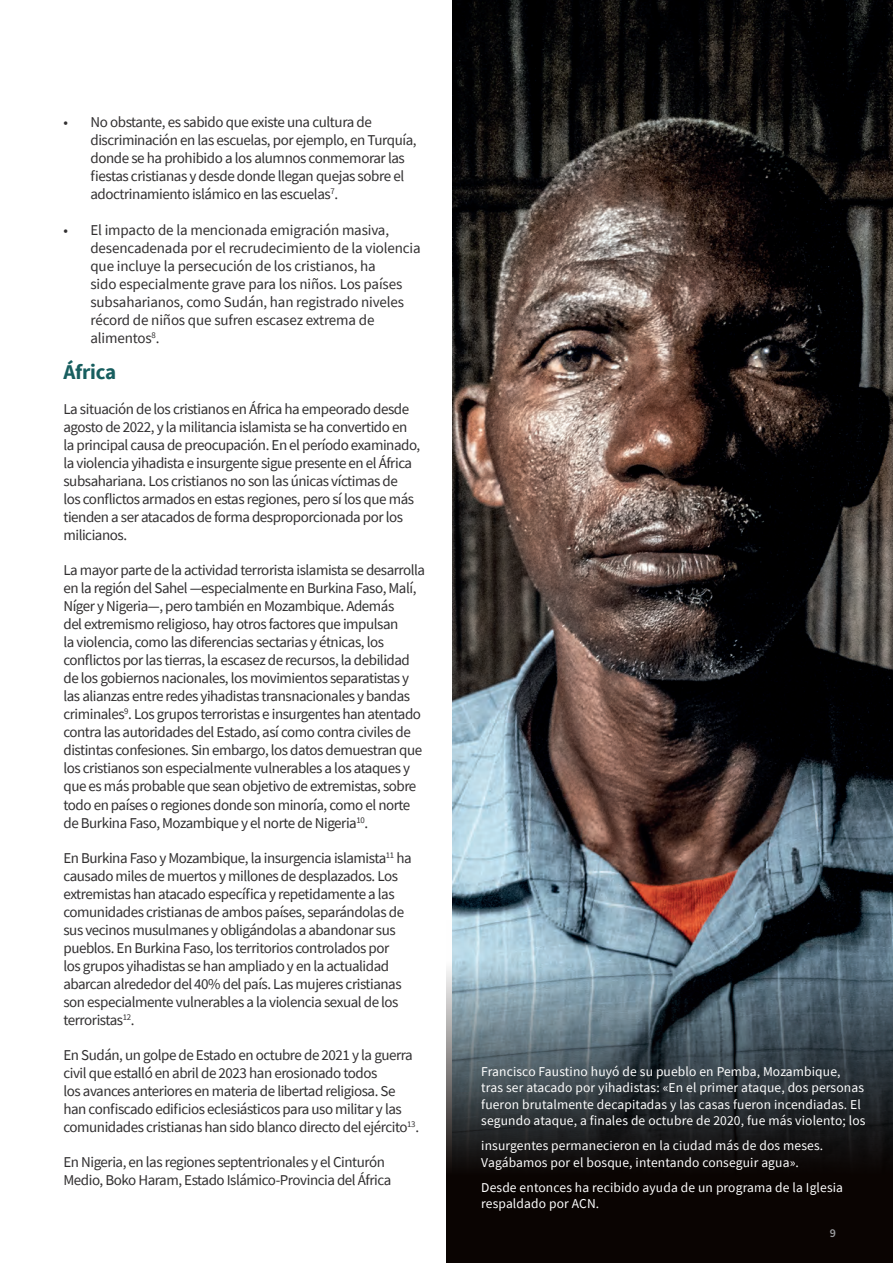
<style>
.page{position:relative;width:893px;height:1263px;background:#fff}
.page>*{position:absolute;margin:0;border:0;box-sizing:border-box;transform-origin:0 0}
.t1{font:700 21px "Source Sans Pro";letter-spacing:-.01em;color:#175e5f}
.t2{font:15px/18px "Source Sans Pro";letter-spacing:-.03em;color:#312f30}
.t3{font:15px/18px "Source Sans Pro";letter-spacing:-.01em;color:#312f30}
.t4{font:13.5px/16.5px "Source Sans Pro";letter-spacing:.01em;color:#fff}
.t5{font:600 12px "Source Sans Pro";color:#9d9fa2}
</style>
<div class="page">
<img style="left:452px;top:0;width:440px;height:920px">
<svg style="left:446px;top:920px;width:446px;height:342px;background:#373f44"></svg>
<p class="t2" style="left:90px;top:113px;width:327px;text-indent:-27px">• No obstante, es sabido que existe una cultura de discriminación en las escuelas, por ejemplo, en Turquía, donde se ha prohibido a los alumnos conmemorar las fiestas cristianas y desde donde llegan quejas sobre el adoctrinamiento islámico en las escuelas<sup>7</sup>.</p>
<p class="t3" style="left:90px;top:221px;width:331px;text-indent:-27px">• El impacto de la mencionada emigración masiva, desencadenada por el recrudecimiento de la violencia que incluye la persecución de los cristianos, ha<br>sido especialmente grave para los niños. Los países subsaharianos, como Sudán, han registrado niveles récord de niños que sufren escasez extrema de alimentos<sup>8</sup>.</p>
<h1 class="t1" style="left:63px;top:358px;width:54px">África</h1>
<p class="t2" style="left:63px;top:400px;width:358px">La situación de los cristianos en África ha empeorado desde agosto de 2022, y la militancia islamista se ha convertido en la principal causa de preocupación. En el período examinado, la violencia yihadista e insurgente sigue presente en el África subsahariana. Los cristianos no son las únicas víctimas de<br>los conflictos armados en estas regiones, pero sí los que más tienden a ser atacados de forma desproporcionada por los milicianos.</p>
<p class="t2" style="left:63px;top:561px;width:363px">La mayor parte de la actividad terrorista islamista se desarrolla en la región del Sahel —especialmente en Burkina Faso, Malí, Níger y Nigeria—, pero también en Mozambique. Además<br>del extremismo religioso, hay otros factores que impulsan<br>la violencia, como las diferencias sectarias y étnicas, los conflictos por las tierras, la escasez de recursos, la debilidad de los gobiernos nacionales, los movimientos separatistas y las alianzas entre redes yihadistas transnacionales y bandas criminales<sup>9</sup>. Los grupos terroristas e insurgentes han atentado contra las autoridades del Estado, así como contra civiles de distintas confesiones. Sin embargo, los datos demuestran que los cristianos son especialmente vulnerables a los ataques y que es más probable que sean objetivo de extremistas, sobre todo en países o regiones donde son minoría, como el norte de Burkina Faso, Mozambique y el norte de Nigeria<sup>10</sup>.</p>
<p class="t2" style="left:63px;top:848px;width:349px">En Burkina Faso y Mozambique, la insurgencia islamista<sup>11</sup> ha causado miles de muertos y millones de desplazados. Los extremistas han atacado específica y repetidamente a las comunidades cristianas de ambos países, separándolas de sus vecinos musulmanes y obligándolas a abandonar sus pueblos. En Burkina Faso, los territorios controlados por<br>los grupos yihadistas se han ampliado y en la actualidad abarcan alrededor del 40% del país. Las mujeres cristianas son especialmente vulnerables a la violencia sexual de los terroristas<sup>12</sup>.</p>
<p class="t2" style="left:63px;top:1045px;width:357px">En Sudán, un golpe de Estado en octubre de 2021 y la guerra civil que estalló en abril de 2023 han erosionado todos<br>los avances anteriores en materia de libertad religiosa. Se han confiscado edificios eclesiásticos para uso militar y las comunidades cristianas han sido blanco directo del ejército<sup>13</sup>.</p>
<p class="t2" style="left:63px;top:1152px;width:329px">En Nigeria, en las regiones septentrionales y el Cinturón<br>Medio, Boko Haram, Estado Islámico-Provincia del África</p>
<p class="t4" style="left:481px;top:1062px;width:386px">Francisco Faustino huyó de su pueblo en Pemba, Mozambique, tras ser atacado por yihadistas: «En el primer ataque, dos personas fueron brutalmente decapitadas y las casas fueron incendiadas. El segundo ataque, a finales de octubre de 2020, fue más violento; los</p>
<p class="t4" style="left:481px;top:1137px;width:343px">insurgentes permanecieron en la ciudad más de dos meses.<br>Vagábamos por el bosque, intentando conseguir agua».</p>
<p class="t4" style="left:481px;top:1178px;width:363px">Desde entonces ha recibido ayuda de un programa de la Iglesia respaldado por ACN.</p>
<p class="t5" style="left:829px;top:1225px;width:8px">9</p>
</div>
